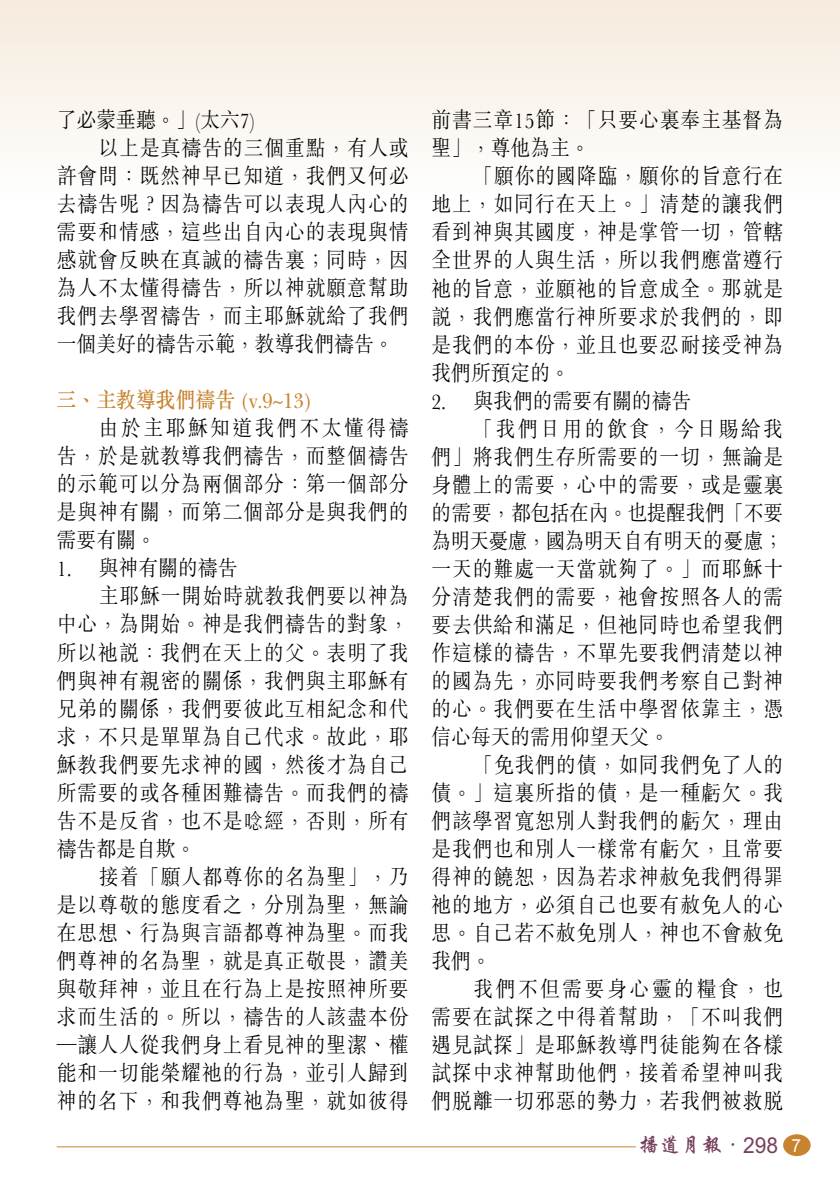
<style>
.page{position:relative;width:840px;height:1191px;background:#fff}
.page>*{position:absolute;margin:0;border:0;box-sizing:border-box;transform-origin:0 0}
.t1{font:300 22px/28px "M Sung HK";letter-spacing:.045em;color:#000;text-align:justify;scale:.9 1}
.t2{font:300 22px "M Sung HK";color:#000;scale:.9 1}
.t3{font:300 22px "M Sung HK";letter-spacing:.125em;color:#000;scale:.9 1}
.t4{font:300 22px "M Sung HK";letter-spacing:-.02em;color:#000;scale:.9 1}
.t5{font:300 22px "M Sung HK";letter-spacing:-.015em;color:#000;scale:.9 1}
.t6{font:500 22px "M Sung HK";color:#c7832e;scale:.9 1}
.t7{font:700 22px "C Xing Kai HK";color:#76405c;scale:.95 1}
.s1{font-family:"M Hei HK";font-weight:500}
.s2{font-family:"M Hei HK";font-weight:500;font-size:18px;color:#fff}
</style>
<div class="page">
<hr style="left:57px;top:1146px;width:578px;height:1px;background:#c7832e">
<div style="left:782px;top:1134px;width:28px;height:22px;background:#c7832e;border-radius:50%"></div>
<div style="left:0;top:0;width:839px;height:217px;background:linear-gradient(to bottom,#f6eadd,#fff)"></div>
<p class="t2" style="left:57px;top:105px;width:221px">了必蒙垂聽。」(太六7)</p>
<p class="t1" style="left:99px;top:133px;width:345px">以上是真禱告的三個重點，有人或</p>
<p class="t1" style="left:57px;top:161px;width:392px">許會問：既然神早已知道，我們又何必</p>
<p class="t1" style="left:57px;top:189px;width:392px">去禱告呢？因為禱告可以表現人內心的</p>
<p class="t1" style="left:57px;top:217px;width:392px">需要和情感，這些出自內心的表現與情</p>
<p class="t1" style="left:57px;top:245px;width:392px">感就會反映在真誠的禱告裏；同時，因</p>
<p class="t1" style="left:57px;top:273px;width:392px">為人不太懂得禱告，所以神就願意幫助</p>
<p class="t1" style="left:57px;top:301px;width:392px">我們去學習禱告，而主耶穌就給了我們</p>
<p class="t2" style="left:57px;top:329px;width:375px">一個美好的禱告示範，教導我們禱告。</p>
<p class="t6" style="left:57px;top:385px;width:285px">三、主教導我們禱告 (v.9~13)</p>
<p class="t1" style="left:57px;top:413px;width:392px;text-indent:42px">由於主耶穌知道我們不太懂得禱告，於是就教導我們禱告，而整個禱告的示範可以分為兩個部分：第一個部分是與神有關，而第二個部分是與我們的需要有關。</p>
<p class="t2" style="left:57px;top:553px;width:202px">1. 與神有關的禱告</p>
<p class="t1" style="left:99px;top:581px;width:345px">主耶穌一開始時就教我們要以神為</p>
<p class="t1" style="left:57px;top:609px;width:392px">中心，為開始。神是我們禱告的對象，</p>
<p class="t1" style="left:57px;top:637px;width:392px">所以祂說：我們在天上的父。表明了我</p>
<p class="t1" style="left:57px;top:665px;width:392px">們與神有親密的關係，我們與主耶穌有</p>
<p class="t1" style="left:57px;top:693px;width:392px">兄弟的關係，我們要彼此互相紀念和代</p>
<p class="t1" style="left:57px;top:721px;width:392px">求，不只是單單為自己代求。故此，耶</p>
<p class="t1" style="left:57px;top:749px;width:392px">穌教我們要先求神的國，然後才為自己</p>
<p class="t1" style="left:57px;top:777px;width:392px">所需要的或各種困難禱告。而我們的禱</p>
<p class="t1" style="left:57px;top:805px;width:392px">告不是反省，也不是唸經，否則，所有</p>
<p class="t1" style="left:57px;top:833px;width:155px">禱告都是自欺。</p>
<p class="t1" style="left:99px;top:861px;width:345px">接着「願人都尊你的名為聖」，乃</p>
<p class="t1" style="left:57px;top:889px;width:392px">是以尊敬的態度看之，分別為聖，無論</p>
<p class="t1" style="left:57px;top:917px;width:392px">在思想、行為與言語都尊神為聖。而我</p>
<p class="t1" style="left:57px;top:945px;width:392px">們尊神的名為聖，就是真正敬畏，讚美</p>
<p class="t1" style="left:57px;top:973px;width:392px">與敬拜神，並且在行為上是按照神所要</p>
<p class="t1" style="left:57px;top:1001px;width:392px">求而生活的。所以，禱告的人該盡本份</p>
<p class="t1" style="left:57px;top:1029px;width:392px">─讓人人從我們身上看見神的聖潔、權</p>
<p class="t1" style="left:57px;top:1057px;width:392px">能和一切能榮耀祂的行為，並引人歸到</p>
<p class="t1" style="left:57px;top:1085px;width:392px">神的名下，和我們尊祂為聖，就如彼得</p>
<p class="t1" style="left:431px;top:105px;width:392px">前書三章15節：「只要心裏奉主基督為聖」，尊他為主。</p>
<p class="t1" style="left:431px;top:161px;width:392px;text-indent:42px">「願你的國降臨，願你的旨意行在地上，如同行在天上。」清楚的讓我們看到神與其國度，神是掌管一切，管轄全世界的人與生活，所以我們應當遵行祂的旨意，並願祂的旨意成全。那就是說，我們應當行神所要求於我們的，即是我們的本份，並且也要忍耐接受神為我們所預定的。</p>
<p class="t2" style="left:431px;top:385px;width:290px">2. 與我們的需要有關的禱告</p>
<p class="t3" style="left:473px;top:413px;width:345px">「我們日用的飲食，今日賜給我</p>
<p class="t1" style="left:431px;top:441px;width:392px">們」將我們生存所需要的一切，無論是</p>
<p class="t1" style="left:431px;top:469px;width:392px">身體上的需要，心中的需要，或是靈裏</p>
<p class="t4" style="left:431px;top:497px;width:392px">的需要，都包括在內。也提醒我們「不要</p>
<p class="t5" style="left:431px;top:525px;width:392px">為明天憂慮，國為明天自有明天的憂慮；</p>
<p class="t1" style="left:431px;top:553px;width:392px">一天的難處一天當就夠了。」而耶穌十</p>
<p class="t1" style="left:431px;top:581px;width:392px">分清楚我們的需要，祂會按照各人的需</p>
<p class="t1" style="left:431px;top:609px;width:392px">要去供給和滿足，但祂同時也希望我們</p>
<p class="t1" style="left:431px;top:637px;width:392px">作這樣的禱告，不單先要我們清楚以神</p>
<p class="t1" style="left:431px;top:665px;width:392px">的國為先，亦同時要我們考察自己對神</p>
<p class="t1" style="left:431px;top:693px;width:392px">的心。我們要在生活中學習依靠主，憑</p>
<p class="t2" style="left:431px;top:721px;width:265px">信心每天的需用仰望天父。</p>
<p class="t1" style="left:473px;top:749px;width:345px">「免我們的債，如同我們免了人的</p>
<p class="t1" style="left:431px;top:777px;width:392px">債。」這裏所指的債，是一種虧欠。我</p>
<p class="t1" style="left:431px;top:805px;width:392px">們該學習寬恕別人對我們的虧欠，理由</p>
<p class="t1" style="left:431px;top:833px;width:392px">是我們也和別人一樣常有虧欠，且常要</p>
<p class="t1" style="left:431px;top:861px;width:392px">得神的饒恕，因為若求神赦免我們得罪</p>
<p class="t1" style="left:431px;top:889px;width:392px">祂的地方，必須自己也要有赦免人的心</p>
<p class="t1" style="left:431px;top:917px;width:392px">思。自己若不赦免別人，神也不會赦免</p>
<p class="t1" style="left:431px;top:945px;width:67px">我們。</p>
<p class="t3" style="left:473px;top:973px;width:345px">我們不但需要身心靈的糧食，也</p>
<p class="t1" style="left:431px;top:1001px;width:392px">需要在試探之中得着幫助，「不叫我們</p>
<p class="t1" style="left:431px;top:1029px;width:392px">遇見試探」是耶穌教導門徒能夠在各樣</p>
<p class="t1" style="left:431px;top:1057px;width:392px">試探中求神幫助他們，接着希望神叫我</p>
<p class="t1" style="left:431px;top:1086px;width:392px">們脫離一切邪惡的勢力，若我們被救脫</p>
<p class="t7" style="left:638px;top:1129px;width:172px">播道月報．<span class="s1">298</span> <span class="s2">7</span></p>
</div>
